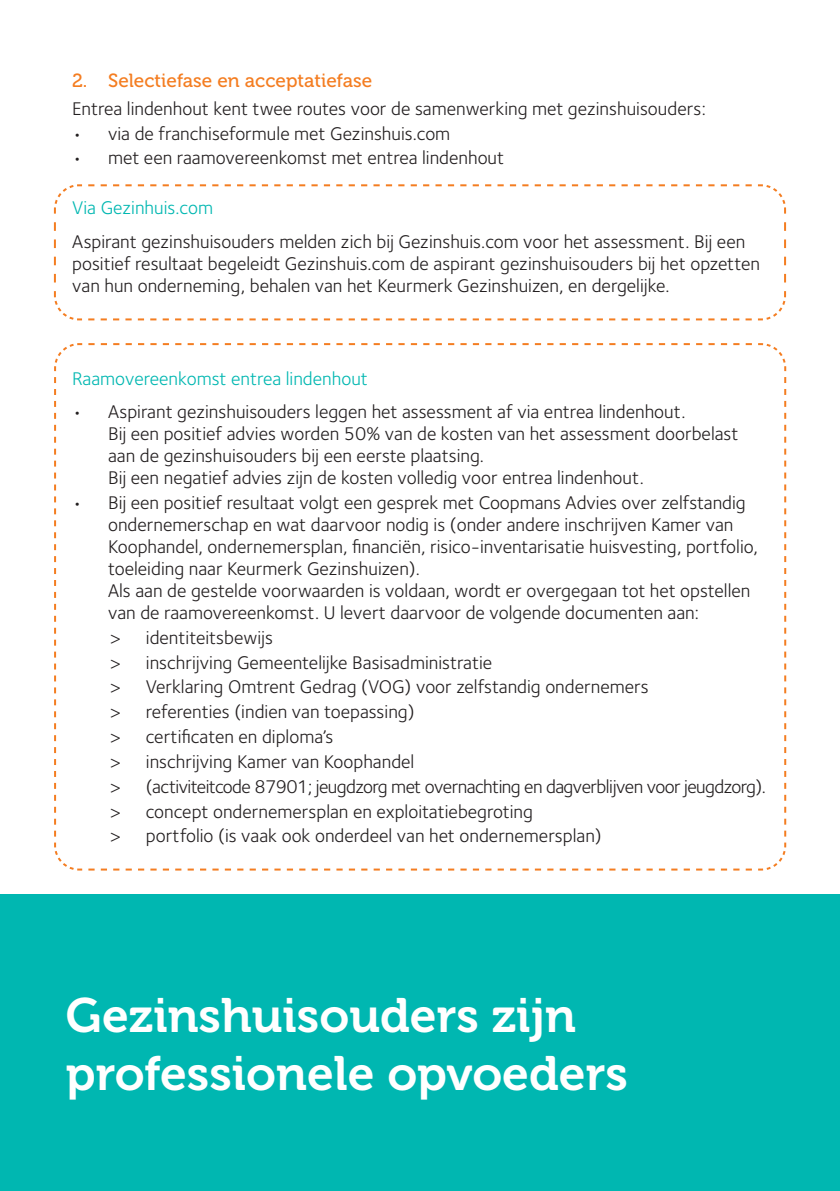
<style>
.page{position:relative;width:840px;height:1191px;background:#fff}
.page>*{position:absolute;margin:0;border:0;box-sizing:border-box;transform-origin:0 0}
.t1{font:48px/57.6px "Museo 700";color:#fff}
.t2{font:19px/22px "Foundry Sterling";color:#231f20}
.t3{font:19px "Foundry Sterling";color:#00b7b1}
.t4{font:19px "Museo 500";color:#f47d21}
</style>
<div class="page">
<div style="left:0;top:894px;width:839px;height:297px;background:#00b7b1"></div>
<svg style="left:54px;top:343px;width:732px;height:528px"></svg>
<svg style="left:53px;top:184px;width:733px;height:137px"></svg>
<p class="t4" style="left:72px;top:70px;width:301px">2. Selectiefase en acceptatiefase</p>
<p class="t2" style="left:72px;top:97px;width:635px">Entrea lindenhout kent twee routes voor de samenwerking met gezinshuisouders:</p>
<p class="t2" style="left:72px;top:122px;width:379px">• via de franchiseformule met Gezinshuis.com</p>
<p class="t2" style="left:72px;top:147px;width:433px">• met een raamovereenkomst met entrea lindenhout</p>
<p class="t3" style="left:72px;top:197px;width:142px">Via Gezinhuis.com</p>
<p class="t2" style="left:72px;top:230px;width:688px">Aspirant gezinshuisouders melden zich bij Gezinshuis.com voor het assessment. Bij een positief resultaat begeleidt Gezinshuis.com de aspirant gezinshuisouders bij het opzetten van hun onderneming, behalen van het Keurmerk Gezinshuizen, en dergelijke.</p>
<p class="t3" style="left:72px;top:367px;width:297px">Raamovereenkomst entrea lindenhout</p>
<p class="t2" style="left:108px;top:401px;width:631px;text-indent:-36px">• Aspirant gezinshuisouders leggen het assessment af via entrea lindenhout.<br>Bij een positief advies worden 50% van de kosten van het assessment doorbelast aan de gezinshuisouders bij een eerste plaatsing.<br>Bij een negatief advies zijn de kosten volledig voor entrea lindenhout.</p>
<p class="t2" style="left:108px;top:491px;width:651px;text-indent:-36px">• Bij een positief resultaat volgt een gesprek met Coopmans Advies over zelfstandig ondernemerschap en wat daarvoor nodig is (onder andere inschrijven Kamer van Koophandel, ondernemersplan, financiën, risico-inventarisatie huisvesting, portfolio, toeleiding naar Keurmerk Gezinshuizen).<br>Als aan de gestelde voorwaarden is voldaan, wordt er overgegaan tot het opstellen van de raamovereenkomst. U levert daarvoor de volgende documenten aan:</p>
<p class="t2" style="left:110px;top:625px;width:657px;line-height:24.8px">&gt; identiteitsbewijs<br>&gt; inschrijving Gemeentelijke Basisadministratie<br>&gt; Verklaring Omtrent Gedrag (VOG) voor zelfstandig ondernemers<br>&gt; referenties (indien van toepassing)<br>&gt; certificaten en diploma’s<br>&gt; inschrijving Kamer van Koophandel<br>&gt; (activiteitcode 87901; jeugdzorg met overnachting en dagverblijven voor jeugdzorg). &gt; concept ondernemersplan en exploitatiebegroting<br>&gt; portfolio (is vaak ook onderdeel van het ondernemersplan)</p>
<h1 class="t1" style="left:66px;top:987px;width:563px">Gezinshuisouders zijn professionele opvoeders</h1>
</div>
